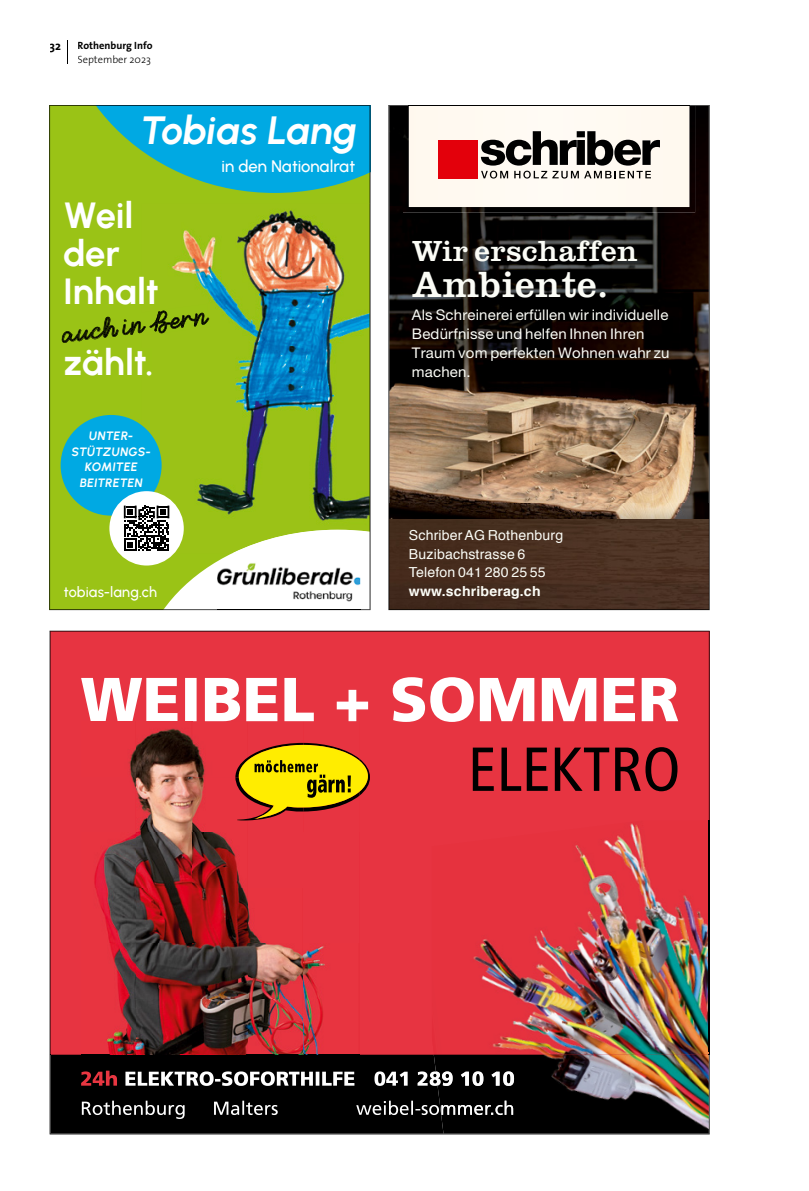
<style>
.page{position:relative;width:809px;height:1191px;background:#fff}
.page>*{position:absolute;margin:0;border:0;box-sizing:border-box;transform-origin:0 0}
.t1{font:italic 800 39.2px "Urbanist";letter-spacing:-.015em;color:#fff}
.t2{font:37.98px "Clarendon";letter-spacing:.01em;color:#fbfcf6}
.t3{font:800 36.23px/37.8px "Urbanist";letter-spacing:-.005em;color:#fff}
.t4{font:30.28px "Clarendon";letter-spacing:.01em;color:#fbfcf6}
.t5{font:27.3px "Loverine";color:#000}
.t6{font:600 16.62px "Urbanist";color:#fff}
.t7{font:14.7px/18.9px "Helvetica Neue LT Pro";letter-spacing:.01em;color:#fbfcf6}
.t8{font:600 14.53px "Urbanist";letter-spacing:.005em;color:#fff}
.t9{font:13.83px/19.1px "Helvetica";letter-spacing:.01em;color:#fbfcf6}
.t10{font:700 13.83px "Helvetica";letter-spacing:.01em;color:#fbfcf6}
.t11{font:700 12.25px "The Sans";color:#000}
.t12{font:italic 800 12.08px/15.6px "Urbanist";letter-spacing:.01em;color:#fff;text-align:center}
.t13{font:700 10.5px "The Sans";color:#000}
.t14{font:300 10.5px "The Sans";color:#000}
</style>
<div class="page">
<img style="left:389px;top:105px;width:320px;height:398px">
<img style="left:389px;top:503px;width:320px;height:16px">
<img style="left:389px;top:519px;width:320px;height:90px">
<img style="left:403px;top:105px;width:292px;height:1px">
<img style="left:409px;top:105px;width:280px;height:1px">
<svg style="left:50px;top:105px;width:320px;height:504px;background:#7fb03e"></svg>
<svg style="left:58px;top:105px;width:312px;height:88px;background:#31af9f"></svg>
<img style="left:369px;top:203px;width:1px;height:302px">
<svg style="left:124px;top:505px;width:246px;height:104px"></svg>
<img style="left:50px;top:631px;width:659px;height:423px">
<svg style="left:50px;top:1054px;width:659px;height:80px;background:#2a2625"></svg>
<svg style="left:67px;top:41px;width:1px;height:23px"></svg>
<p class="t11" style="left:50px;top:36px;width:13px">32</p>
<p class="t13" style="left:77px;top:37px;width:77px">Rothenburg Info</p>
<p class="t14" style="left:77px;top:51px;width:75px">September 2023</p>
<h1 class="t1" style="left:140px;top:106px;width:218px">Tobias Lang</h1>
<p class="t6" style="left:221px;top:156px;width:135px">in den Nationalrat</p>
<h3 class="t3" style="left:63px;top:197px;width:97px">Weil der<br>Inhalt</h3>
<h3 class="t5" style="left:60px;top:319px;width:148px;rotate:-7deg">auch in Bern</h3>
<h3 class="t3" style="left:63px;top:344px;width:92px">zählt.</h3>
<p class="t12" style="left:71px;top:428px;width:81px">UNTER-<br>STÜTZUNGS-<br>KOMITEE<br>BEITRETEN</p>
<p class="t8" style="left:64px;top:583px;width:95px">tobias-lang.ch</p>
<h3 class="t4" style="left:412px;top:233px;width:227px">Wir erschaffen</h3>
<h2 class="t2" style="left:412px;top:262px;width:198px">Ambiente.</h2>
<p class="t7" style="left:412px;top:305px;width:259px">Als Schreinerei erfüllen wir individuelle<br>Bedürfnisse und helfen Ihnen Ihren<br>Traum vom perfekten Wohnen wahr zu machen.</p>
<p class="t9" style="left:409px;top:525px;width:156px">Schriber AG Rothenburg<br>Buzibachstrasse 6<br>Telefon 041 280 25 55</p>
<p class="t10" style="left:409px;top:580px;width:133px">www.schriberag.ch</p>
</div>
